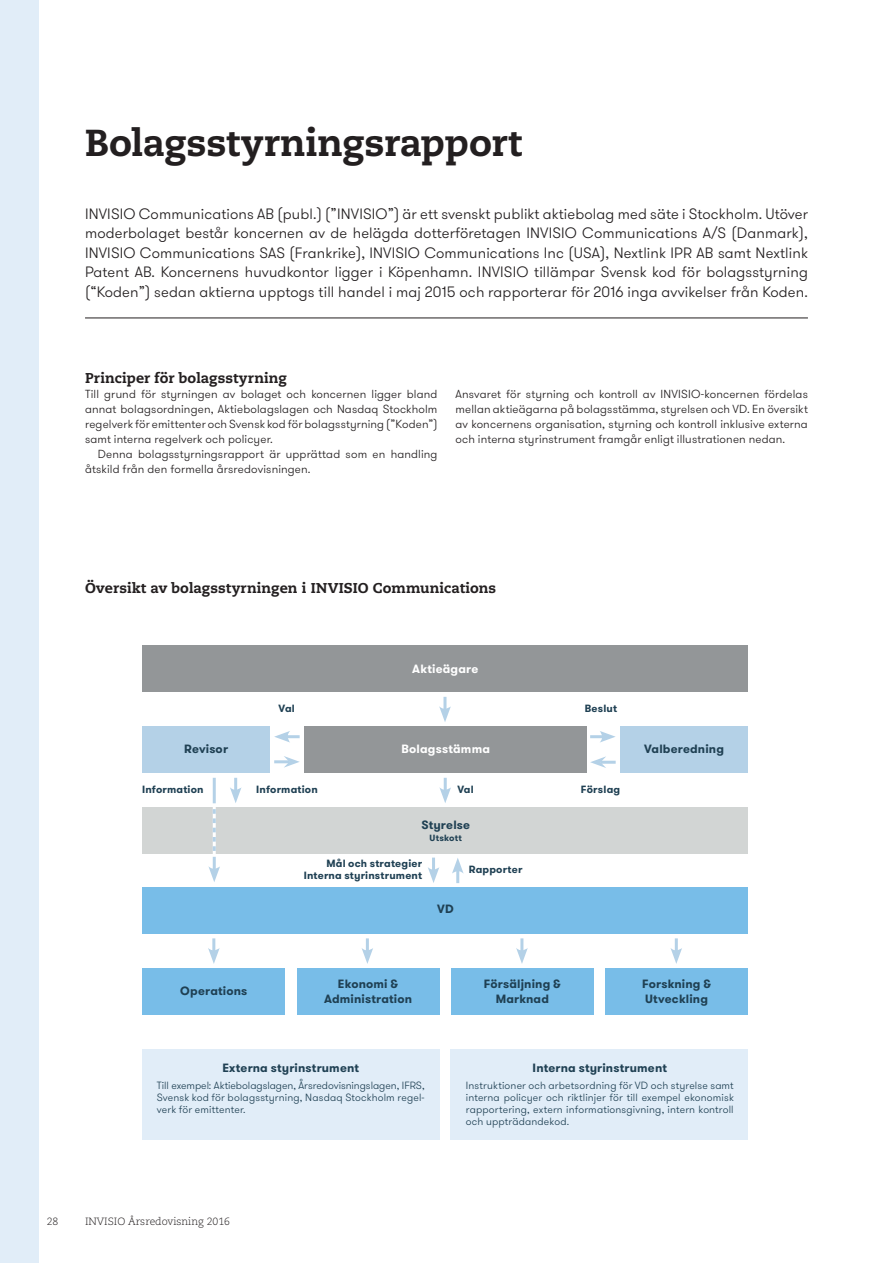
<style>
.page{position:relative;width:893px;height:1263px;background:#fff}
.page>*{position:absolute;margin:0;border:0;box-sizing:border-box;transform-origin:0 0}
.rubrik_1_2016{font:800 37.5px "Caecilia";letter-spacing:-.01em;color:#231f20}
.Ingress_BV_2016{font:300 15px/19.5px "GT Walsheim";letter-spacing:.01em;color:#231f20;text-align:justify}
.mellis1_BV_2016{font:800 14.25px "Caecilia";letter-spacing:.005em;color:#231f20}
.illust_rub_i_platta{font:700 12px/15px "GT Walsheim";letter-spacing:.015em;color:#1f4053;text-align:center}
.illust_rub_i_platta-2{font:700 12px "GT Walsheim";letter-spacing:.015em;color:#fff}
.Brödtext_BV_2016{font:300 11.7px/15px "GT Walsheim";letter-spacing:.01em;color:#231f20;text-align:justify}
.Brödtext_indrag_BV_2{font:300 11.7px/15px "GT Walsheim";letter-spacing:.01em;color:#231f20}
.illustr_brödtext{font:300 10.5px/12px "GT Walsheim";letter-spacing:.015em;color:#1f4053;text-align:justify}
.illustr_förkl_text{font:700 10.5px "GT Walsheim";letter-spacing:.02em;color:#1f4053}
.t1{font:300 10.5px "Caecilia";color:#231f20}
.illust_rub_i_platta-3{font:700 9px "GT Walsheim";letter-spacing:.025em;color:#1f4053}
</style>
<div class="page">
<div style="left:0;top:0;width:38px;height:1263px;background:#e1edf8"></div>
<hr style="left:85px;top:318px;width:723px;height:1px;background:#231f20">
<div style="left:142px;top:1050px;width:298px;height:90px;background:#e1edf8"></div>
<div style="left:451px;top:1050px;width:297px;height:90px;background:#e1edf8"></div>
<div style="left:142px;top:645px;width:606px;height:47px;background:#939698"></div>
<div style="left:304px;top:726px;width:282px;height:47px;background:#939698"></div>
<div style="left:142px;top:807px;width:606px;height:46px;background:#d2d5d4"></div>
<div style="left:142px;top:887px;width:606px;height:47px;background:#78bde8"></div>
<div style="left:297px;top:968px;width:142px;height:47px;background:#78bde8"></div>
<div style="left:451px;top:968px;width:143px;height:47px;background:#78bde8"></div>
<div style="left:605px;top:968px;width:143px;height:47px;background:#78bde8"></div>
<div style="left:142px;top:968px;width:143px;height:47px;background:#78bde8"></div>
<div style="left:620px;top:726px;width:128px;height:47px;background:#b4d1e7"></div>
<hr style="left:432px;top:857px;width:3px;height:16px;background:#b4d1e7">
<svg style="left:428px;top:867px;width:11px;height:16px"></svg>
<hr style="left:456px;top:868px;width:3px;height:15px;background:#b4d1e7">
<svg style="left:452px;top:858px;width:12px;height:16px"></svg>
<hr style="left:366px;top:938px;width:3px;height:15px;background:#b4d1e7">
<svg style="left:362px;top:948px;width:11px;height:16px"></svg>
<hr style="left:520px;top:938px;width:3px;height:15px;background:#b4d1e7">
<svg style="left:516px;top:948px;width:12px;height:16px"></svg>
<hr style="left:675px;top:938px;width:3px;height:15px;background:#b4d1e7">
<svg style="left:670px;top:948px;width:12px;height:16px"></svg>
<hr style="left:212px;top:938px;width:3px;height:15px;background:#b4d1e7">
<svg style="left:208px;top:948px;width:12px;height:16px"></svg>
<div style="left:142px;top:726px;width:128px;height:47px;background:#b4d1e7"></div>
<hr style="left:285px;top:735px;width:15px;height:3px;background:#b4d1e7">
<svg style="left:274px;top:731px;width:16px;height:11px"></svg>
<hr style="left:443px;top:697px;width:3px;height:15px;background:#b4d1e7">
<svg style="left:439px;top:706px;width:12px;height:16px"></svg>
<hr style="left:213px;top:778px;width:3px;height:25px;background:#b4d1e7">
<hr style="left:213px;top:805px;width:3px;height:50px;background:#fff">
<hr style="left:213px;top:857px;width:3px;height:15px;background:#b4d1e7">
<svg style="left:208px;top:866px;width:12px;height:16px"></svg>
<hr style="left:590px;top:735px;width:15px;height:3px;background:#b4d1e7">
<svg style="left:600px;top:731px;width:16px;height:11px"></svg>
<hr style="left:600px;top:761px;width:16px;height:3px;background:#b4d1e7">
<svg style="left:590px;top:756px;width:16px;height:12px"></svg>
<hr style="left:274px;top:760px;width:15px;height:3px;background:#b4d1e7">
<svg style="left:284px;top:756px;width:16px;height:12px"></svg>
<hr style="left:444px;top:778px;width:3px;height:15px;background:#b4d1e7">
<svg style="left:439px;top:787px;width:12px;height:16px"></svg>
<hr style="left:234px;top:778px;width:3px;height:15px;background:#b4d1e7">
<svg style="left:230px;top:787px;width:12px;height:16px"></svg>
<svg style="left:213px;top:809px;width:3px;height:42px"></svg>
<p class="rubrik_1_2016" style="left:85px;top:120px;width:438px">Bolagsstyrningsrapport</p>
<p class="Ingress_BV_2016" style="left:85px;top:204px;width:724px">INVISIO Communications AB (publ.) (”INVISIO”) är ett svenskt publikt aktiebolag med säte i Stockholm. Utöver moderbolaget består koncernen av de helägda dotterföretagen INVISIO Communications A/S (Danmark), INVISIO Communications SAS (Frankrike), INVISIO Communications Inc (USA), Nextlink IPR AB samt Nextlink Patent AB. Koncernens huvudkontor ligger i Köpenhamn. INVISIO tillämpar Svensk kod för bolagsstyrning (“Koden”) sedan aktierna upptogs till handel i maj 2015 och rapporterar för 2016 inga avvikelser från Koden.</p>
<p class="mellis1_BV_2016" style="left:85px;top:369px;width:203px">Principer för bolagsstyrning</p>
<p class="Brödtext_BV_2016" style="left:85px;top:386px;width:354px">Till grund för styrningen av bolaget och koncernen ligger bland annat bolagsordningen, Aktiebolagslagen och Nasdaq Stockholm regelverk för emittenter och Svensk kod för bolagsstyrning (”Koden”) samt interna regelverk och policyer.</p>
<p class="Brödtext_indrag_BV_2" style="left:85px;top:446px;width:354px;text-indent:13px">Denna bolagsstyrningsrapport är upprättad som en handling åtskild från den formella årsredovisningen.</p>
<p class="Brödtext_BV_2016" style="left:455px;top:386px;width:354px">Ansvaret för styrning och kontroll av INVISIO-koncernen fördelas mellan aktieägarna på bolagsstämma, styrelsen och VD. En översikt av koncernens organisation, styrning och kontroll inklusive externa och interna styrinstrument framgår enligt illustrationen nedan.</p>
<p class="mellis1_BV_2016" style="left:85px;top:579px;width:413px">Översikt av bolagsstyrningen i INVISIO Communications</p>
<p class="illust_rub_i_platta" style="left:184px;top:741px;width:45px">Revisor</p>
<p class="illustr_förkl_text" style="left:279px;top:702px;width:18px">Val</p>
<p class="illust_rub_i_platta-2" style="left:412px;top:661px;width:68px">Aktieägare</p>
<p class="illust_rub_i_platta-2" style="left:401px;top:741px;width:90px">Bolagsstämma</p>
<p class="illustr_förkl_text" style="left:142px;top:782px;width:63px">Information</p>
<p class="illustr_förkl_text" style="left:256px;top:782px;width:63px">Information</p>
<p class="illustr_förkl_text" style="left:457px;top:782px;width:18px">Val</p>
<p class="illust_rub_i_platta" style="left:421px;top:818px;width:50px">Styrelse</p>
<p class="illust_rub_i_platta-3" style="left:430px;top:832px;width:34px">Utskott</p>
<p class="illustr_förkl_text" style="left:326px;top:857px;width:97px">Mål och strategier</p>
<p class="illustr_förkl_text" style="left:304px;top:869px;width:120px">Interna styrinstrument</p>
<p class="illust_rub_i_platta" style="left:437px;top:902px;width:18px">VD</p>
<p class="illustr_förkl_text" style="left:469px;top:862px;width:55px">Rapporter</p>
<p class="illustr_förkl_text" style="left:585px;top:702px;width:34px">Beslut</p>
<p class="illustr_förkl_text" style="left:581px;top:782px;width:41px">Förslag</p>
<p class="illust_rub_i_platta" style="left:644px;top:741px;width:81px">Valberedning</p>
<p class="illust_rub_i_platta" style="left:180px;top:984px;width:69px">Operations</p>
<p class="illust_rub_i_platta" style="left:324px;top:976px;width:90px">Ekonomi &amp;<br>Administration</p>
<p class="illust_rub_i_platta" style="left:484px;top:976px;width:78px">Försäljning &amp;<br>Marknad</p>
<p class="illust_rub_i_platta" style="left:642px;top:976px;width:70px;text-align:left">Forskning &amp;<br>Utveckling</p>
<p class="illust_rub_i_platta" style="left:222px;top:1061px;width:138px">Externa styrinstrument</p>
<p class="illustr_brödtext" style="left:157px;top:1079px;width:269px">Till exempel: Aktiebolagslagen, Årsredovisningslagen, IFRS, Svensk kod för bolagsstyrning, Nasdaq Stockholm regel&shy;verk för emittenter.</p>
<p class="t1" style="left:47px;top:1215px;width:13px">28</p>
<p class="t1" style="left:85px;top:1215px;width:147px">INVISIO Årsredovisning 2016</p>
<p class="illust_rub_i_platta" style="left:533px;top:1061px;width:136px">Interna styrinstrument</p>
<p class="illustr_brödtext" style="left:466px;top:1079px;width:269px">Instruktioner och arbetsordning för VD och styrelse samt interna policyer och riktlinjer för till exempel ekonomisk rapportering, extern informationsgivning, intern kontroll och uppträdandekod.</p>
</div>
